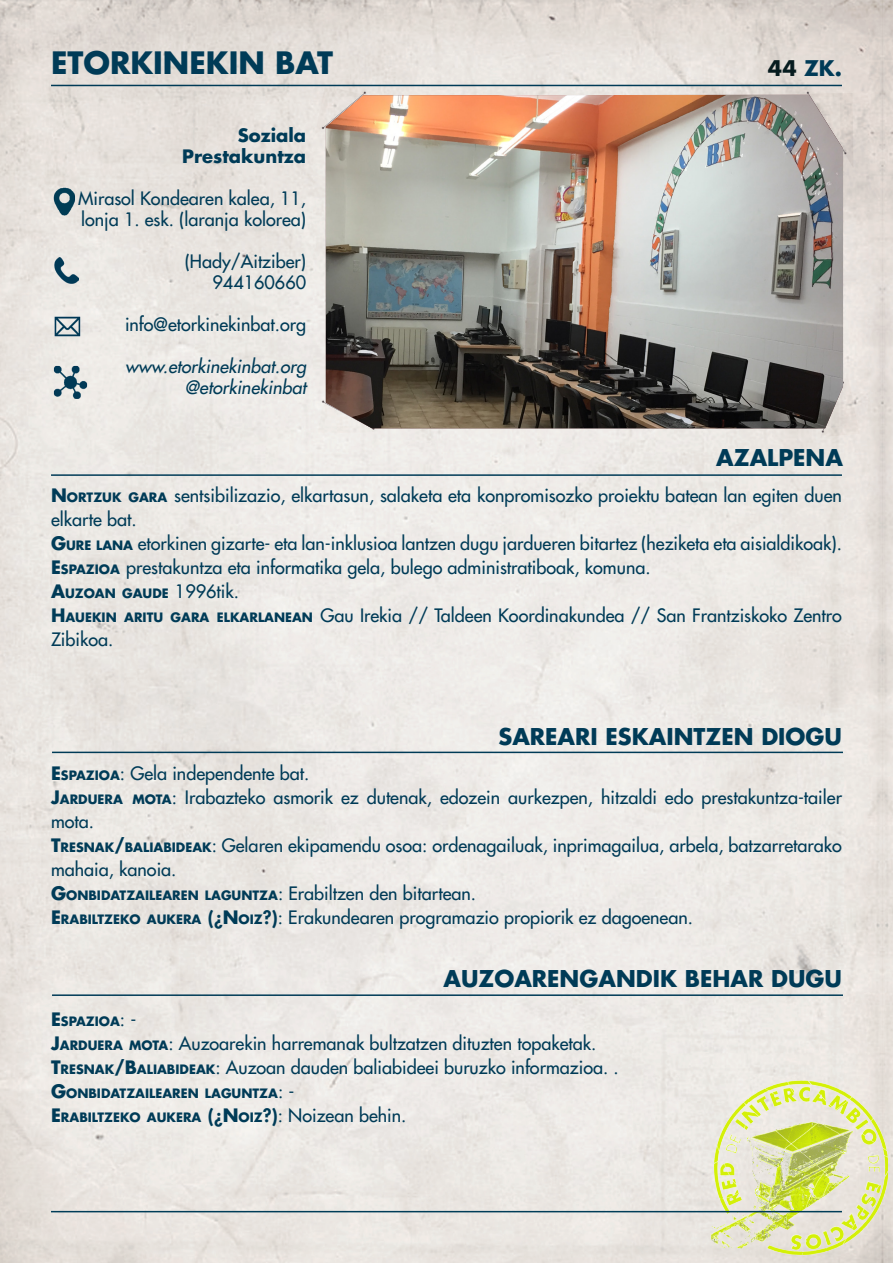
<style>
.page{position:relative;width:893px;height:1263px;background:#fff}
.page>*{position:absolute;margin:0;border:0;box-sizing:border-box;transform-origin:0 0}
.t1{font:700 30px "Futura LT";color:#003b57}
.t2{font:700 22.5px "Futura LT";color:#003b57}
.t3{font:700 21px "Futura LT";color:#003b57}
.t4{font:18px/24px "Futura LT";color:#003b57}
.t5{font:italic 18px "Futura LT";color:#003b57}
.t6{font:700 18px "Futura LT";color:#003b57}
.t7{font:700 12.6px "Futura LT";color:#003b57}
.s1{color:#071c1f}
.s2{font-weight:700}
.s3{font-weight:700;font-size:12.6px}
.s4{font-size:18px}
.s5{font-weight:400;font-size:18px}
.s6{font-style:inherit}
.s7{font-weight:800}
.s8{font-weight:800;font-size:18px}
</style>
<div class="page">
<img style="left:0;top:0;width:893px;height:1263px">
<img style="left:326px;top:95px;width:517px;height:333px">
<img style="left:710px;top:1080px;width:178px;height:175px">
<hr style="left:51px;top:85px;width:791px;height:1px;background:#003b57">
<hr style="left:51px;top:474px;width:791px;height:2px;background:#003b57">
<hr style="left:52px;top:752px;width:791px;height:1px;background:#003b57">
<hr style="left:52px;top:994px;width:791px;height:2px;background:#003b57">
<hr style="left:51px;top:1211px;width:791px;height:1px;background:#003d58">
<img style="left:53px;top:364px;width:35px;height:34px">
<img style="left:51px;top:315px;width:32px;height:23px">
<img style="left:52px;top:257px;width:27px;height:27px">
<img style="left:48px;top:185px;width:35px;height:36px">
<p class="t1" style="left:51px;top:43px;width:283px">ETORKINEKIN BAT</p>
<p class="t3" style="left:768px;top:54px;width:75px"><span class="s1">44</span> ZK.</p>
<p class="t6" style="left:238px;top:123px;width:70px">Soziala</p>
<p class="t6" style="left:182px;top:144px;width:125px">Prestakuntza</p>
<p class="t4" style="left:78px;top:188px;width:230px;line-height:21px">Mirasol Kondearen kalea, 11, lonja 1. esk. (laranja kolorea)</p>
<p class="t4" style="left:185px;top:249px;width:123px">(Hady/Aitziber)</p>
<p class="t4" style="left:213px;top:270px;width:95px">944160660</p>
<p class="t4" style="left:125px;top:312px;width:183px">info@etorkinekinbat.org</p>
<p class="t5" style="left:125px;top:355px;width:182px">www.etorkinekinbat.org</p>
<p class="t5" style="left:185px;top:376px;width:123px">@etorkinekinbat</p>
<p class="t2" style="left:716px;top:442px;width:128px">AZALPENA</p>
<p class="t4" style="left:51px;top:483px;width:792px"><span class="s2">N</span> <span class="s3">ORTZUK GARA</span> sentsibilizazio, elkartasun, salaketa eta konpromisozko proiektu batean lan egiten duen elkarte bat.</p>
<p class="t4" style="left:51px;top:531px;width:792px"><span class="s2">G</span><span class="s3">URE LANA</span> etorkinen gizarte- eta lan-inklusioa lantzen dugu jardueren bitartez (heziketa eta aisialdikoak).</p>
<p class="t4" style="left:51px;top:555px;width:601px"><span class="s2">E</span><span class="s3">SPAZIOA</span> prestakuntza eta informatika gela, bulego administratiboak, komuna.</p>
<p class="t7" style="left:51px;top:585px;width:189px"><span class="s4">A</span>UZOAN GAUDE <span class="s5">1996tik.</span></p>
<p class="t4" style="left:51px;top:603px;width:792px"><span class="s2">H</span><span class="s3">AUEKIN ARITU GARA ELKARLANEAN</span> Gau Irekia // Taldeen Koordinakundea // San Frantziskoko Zentro<br>Zibikoa.</p>
<p class="t2" style="left:498px;top:722px;width:345px">SAREARI ESKAINTZEN DIOGU</p>
<p class="t4" style="left:51px;top:761px;width:260px"><span class="s2">E</span><span class="s3">SPAZIOA</span>: Gela independente bat.</p>
<p class="t4" style="left:51px;top:785px;width:792px"><span class="s2">J</span><span class="s3">ARDUERA MOTA</span><span class="s6">:</span> Irabazteko asmorik ez dutenak, edozein aurkezpen, hitzaldi edo prestakuntza-tailer mota.</p>
<p class="t4" style="left:51px;top:833px;width:792px"><span class="s2">T</span><span class="s3">RESNAK</span><span class="s2">/</span><span class="s3">BALIABIDEAK</span>: Gelaren ekipamendu osoa: ordenagailuak, inprimagailua, arbela, batzarretarako mahaia, kanoia.</p>
<p class="t7" style="left:51px;top:887px;width:427px"><span class="s4">G</span>ONBIDATZAILEAREN LAGUNTZA<span class="s5">: Erabiltzen den bitartean.</span></p>
<p class="t4" style="left:51px;top:905px;width:643px"><span class="s2">E</span><span class="s3">RABILTZEKO AUKERA</span> <span class="s2">(</span><span class="s7">¿</span><span class="s2">N</span> <span class="s3">OIZ</span><span class="s7">?</span><span class="s2">)</span>: Erakundearen programazio propiorik ez dagoenean.</p>
<p class="t2" style="left:443px;top:963px;width:400px">AUZOARENGANDIK BEHAR DUGU</p>
<p class="t7" style="left:51px;top:1013px;width:87px"><span class="s4">E</span>SPAZIOA<span class="s5">: -</span></p>
<p class="t4" style="left:51px;top:1031px;width:547px"><span class="s2">J</span><span class="s3">ARDUERA MOTA</span><span class="s6">:</span> Auzoarekin harremanak bultzatzen dituzten topaketak.</p>
<p class="t4" style="left:51px;top:1055px;width:569px"><span class="s2">T</span><span class="s3">RESNAK</span><span class="s2">/B</span><span class="s3">ALIABIDEAK</span>: Auzoan dauden baliabideei buruzko informazioa. .</p>
<p class="t7" style="left:51px;top:1085px;width:245px"><span class="s4">G</span>ONBIDATZAILEAREN LAGUNTZA<span class="s5">: -</span></p>
<p class="t7" style="left:51px;top:1109px;width:357px"><span class="s4">E</span>RABILTZEKO AUKERA <span class="s4">(</span><span class="s8">¿</span><span class="s4">N</span> OIZ<span class="s8">?</span><span class="s4">)</span><span class="s5">: Noizean behin.</span></p>
</div>
